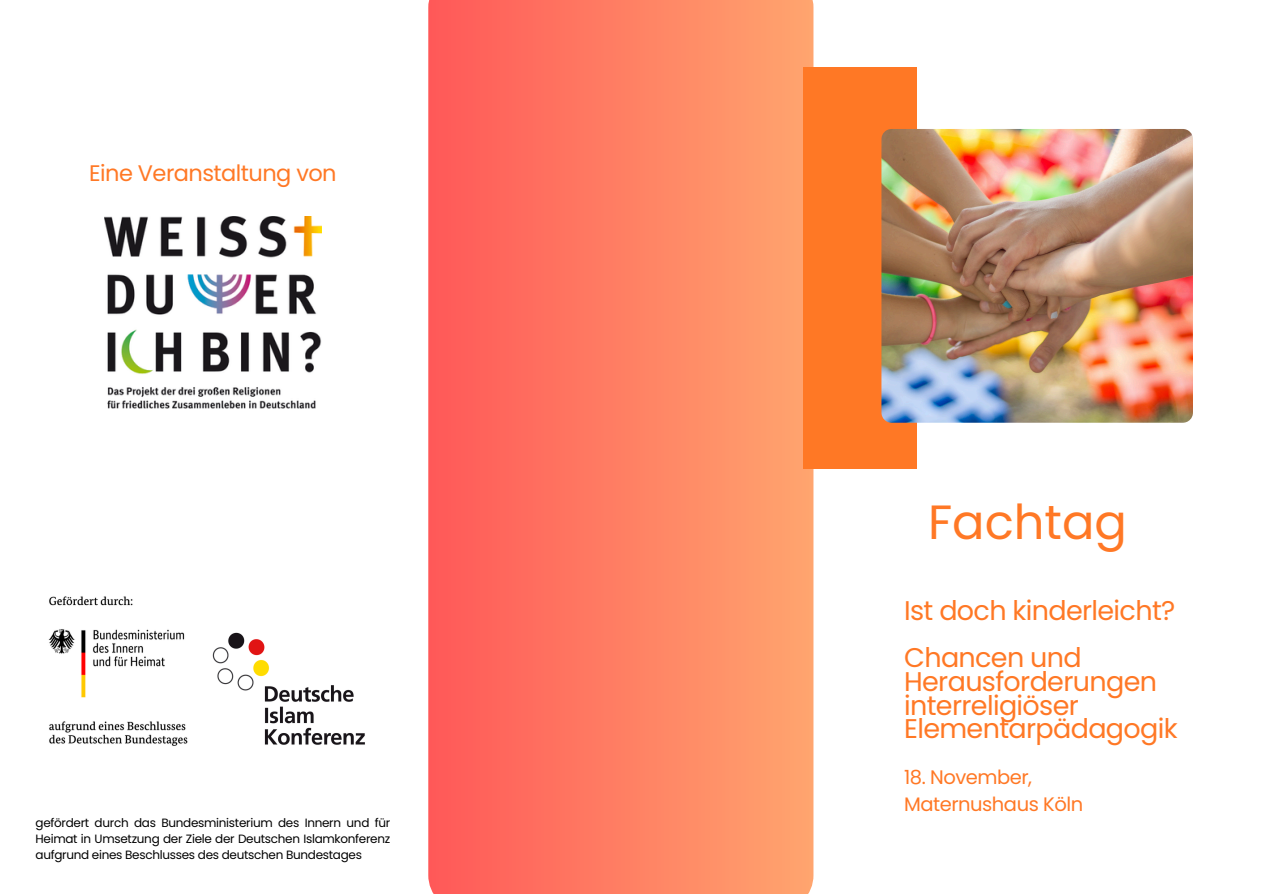
<style>
.page{position:relative;width:1263px;height:894px;background:#fff}
.page>*{position:absolute;margin:0;border:0;box-sizing:border-box;transform-origin:0 0}
.t1{font:48px "Poppins";color:#ff7825}
.t2{font:27px/23.7px "Poppins";letter-spacing:-.025em;color:#ff7825}
.t3{font:22.5px "Poppins";letter-spacing:-.025em;color:#ff7825}
.t4{font:19.5px/27px "Poppins";letter-spacing:-.025em;color:#ff7825}
.t5{font:12px/16px "Poppins";letter-spacing:-.025em;color:#000;text-align:justify}
</style>
<div class="page">
<svg style="left:428px;top:0;width:385px;height:893px;background:#ff7e63"></svg>
<img style="left:104px;top:216px;width:217px;height:192px">
<div style="left:804px;top:67px;width:113px;height:401px;background:#ff7825"></div>
<img style="left:881px;top:129px;width:312px;height:293px;border-radius:10px">
<img style="left:48px;top:596px;width:165px;height:150px">
<img style="left:213px;top:632px;width:152px;height:113px">
<h2 class="t3" style="left:89px;top:158px;width:249px">Eine Veranstaltung von</h2>
<h4 class="t5" style="left:36px;top:814px;width:356px">gefördert durch das Bundesministerium des Innern und für Heimat in Umsetzung der Ziele der Deutschen Islamkonferenz aufgrund eines Beschlusses des deutschen Bundestages</h4>
<p class="t1" style="left:928px;top:488px;width:200px">Fachtag</p>
<p class="t2" style="left:904px;top:598px;width:273px">Ist doch kinderleicht?</p>
<h1 class="t2" style="left:904px;top:646px;width:275px">Chancen und<br>Herausforderungen interreligiöser<br>Elementarpädagogik</h1>
<h2 class="t4" style="left:904px;top:763px;width:180px">18. November,<br>Maternushaus Köln</h2>
</div>
